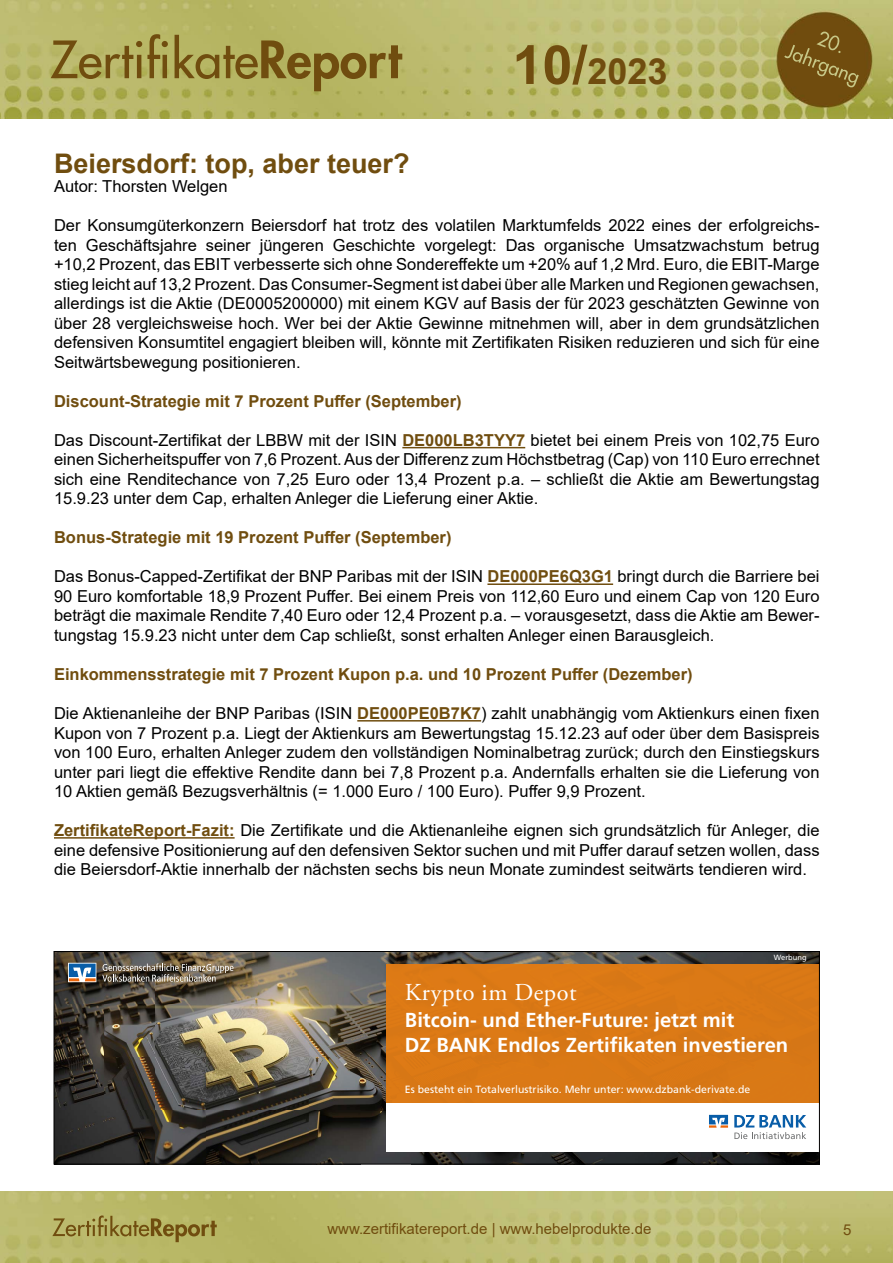
<style>
.page{position:relative;width:893px;height:1263px;background:#fff}
.page>*{position:absolute;margin:0;border:0;box-sizing:border-box;transform-origin:0 0}
.t1{font:700 36px "Arial";color:#704d0f}
.t2{font:700 27px "Arial";color:#704d0f}
.t3{font:24.3px "Adobe Garamond Pro";letter-spacing:.02em;color:#fff}
.t4{font:700 20.25px/24.3px "Frutiger LT Std";color:#fff}
.t5{font:16.5px/19.5px "Arial";color:#000;text-align:justify}
.t6{font:700 16.5px "Arial";color:#704d0f}
.t7{font:15px "Arial";color:#704d0f}
.t8{font:10.5px "Frutiger LT Std";color:#fff}
.t9{font:7.5px "Frutiger LT Std";color:#fff}
.s1{font-size:54px}
.s2{font-weight:700;color:#704d0f}
</style>
<div class="page">
<img style="left:0;top:1192px;width:893px;height:71px">
<img style="left:0;top:0;width:893px;height:119px">
<hr style="left:402px;top:447px;width:123px;height:1px;background:#704d0f">
<hr style="left:487px;top:583px;width:126px;height:2px;background:#704d0f">
<hr style="left:357px;top:720px;width:124px;height:1px;background:#704d0f">
<hr style="left:54px;top:837px;width:181px;height:2px;background:#704d0f">
<img style="left:56px;top:953px;width:355px;height:51px">
<img style="left:411px;top:953px;width:407px;height:11px">
<img style="left:56px;top:1004px;width:331px;height:107px">
<img style="left:56px;top:1111px;width:355px;height:51px">
<img style="left:411px;top:1152px;width:407px;height:10px">
<div style="left:387px;top:1010px;width:48px;height:47px;background:#db7915"></div>
<div style="left:387px;top:964px;width:431px;height:46px;background:#dc7915"></div>
<div style="left:435px;top:1010px;width:383px;height:47px;background:#d97815"></div>
<div style="left:387px;top:1057px;width:431px;height:46px;background:#d97916"></div>
<div style="left:387px;top:1103px;width:432px;height:48px;background:#fff"></div>
<svg style="left:734px;top:1115px;width:72px;height:24px"></svg>
<svg style="left:709px;top:1115px;width:19px;height:13px"></svg>
<svg style="left:102px;top:963px;width:131px;height:19px;background:#797061"></svg>
<svg style="left:68px;top:963px;width:28px;height:19px"></svg>
<div style="left:54px;top:951px;width:766px;height:213px;border:1px solid #000"></div>
<h1 class="t1" style="left:512px;top:46px;width:157px"><span class="s1">10/</span>2023</h1>
<h2 class="t2" style="left:54px;top:144px;width:357px">Beiersdorf: top, aber teuer?</h2>
<p class="t5" style="left:54px;top:177px;width:175px">Autor: Thorsten Welgen</p>
<p class="t5" style="left:54px;top:216px;width:767px">Der Konsumgüterkonzern Beiersdorf hat trotz des volatilen Marktumfelds 2022 eines der erfolgreichs&shy;ten Geschäftsjahre seiner jüngeren Geschichte vorgelegt: Das organische Umsatzwachstum betrug +10,2 Prozent, das EBIT verbesserte sich ohne Sondereffekte um +20% auf 1,2 Mrd. Euro, die EBIT-Marge stieg leicht auf 13,2 Prozent. Das Consumer-Segment ist dabei über alle Marken und Regionen gewachsen, allerdings ist die Aktie (DE0005200000) mit einem KGV auf Basis der für 2023 geschätzten Gewinne von über 28 vergleichsweise hoch. Wer bei der Aktie Gewinne mitnehmen will, aber in dem grundsätzlichen defensiven Konsumtitel engagiert bleiben will, könnte mit Zertifikaten Risiken reduzieren und sich für eine Seitwärtsbewegung positionieren.</p>
<p class="t6" style="left:54px;top:389px;width:409px">Discount-Strategie mit 7 Prozent Puffer (September)</p>
<p class="t5" style="left:54px;top:430px;width:767px">Das Discount-Zertifikat der LBBW mit der ISIN <span class="s2">DE000LB3TYY7</span> bietet bei einem Preis von 102,75 Euro einen Sicherheitspuffer von 7,6 Prozent. Aus der Differenz zum Höchstbetrag (Cap) von 110 Euro errechnet sich eine Renditechance von 7,25 Euro oder 13,4 Prozent p.a. – schließt die Aktie am Bewertungstag 15.9.23 unter dem Cap, erhalten Anleger die Lieferung einer Aktie.</p>
<p class="t6" style="left:54px;top:526px;width:399px">Bonus-Strategie mit 19 Prozent Puffer (September)</p>
<p class="t5" style="left:54px;top:567px;width:767px">Das Bonus-Capped-Zertifikat der BNP Paribas mit der ISIN <span class="s2">DE000PE6Q3G1</span> bringt durch die Barriere bei 90 Euro komfortable 18,9 Prozent Puffer. Bei einem Preis von 112,60 Euro und einem Cap von 120 Euro beträgt die maximale Rendite 7,40 Euro oder 12,4 Prozent p.a. – vorausgesetzt, dass die Aktie am Bewer&shy;tungstag 15.9.23 nicht unter dem Cap schließt, sonst erhalten Anleger einen Barausgleich.</p>
<p class="t6" style="left:54px;top:662px;width:640px">Einkommensstrategie mit 7 Prozent Kupon p.a. und 10 Prozent Puffer (Dezember)</p>
<p class="t5" style="left:54px;top:703px;width:767px">Die Aktienanleihe der BNP Paribas (ISIN <span class="s2">DE000PE0B7K7</span>) zahlt unabhängig vom Aktienkurs einen fixen Kupon von 7 Prozent p.a. Liegt der Aktienkurs am Bewertungstag 15.12.23 auf oder über dem Basispreis von 100 Euro, erhalten Anleger zudem den vollständigen Nominalbetrag zurück; durch den Einstiegskurs unter pari liegt die effektive Rendite dann bei 7,8 Prozent p.a. Andernfalls erhalten sie die Lieferung von 10 Aktien gemäß Bezugsverhältnis (= 1.000 Euro / 100 Euro). Puffer 9,9 Prozent.</p>
<p class="t5" style="left:54px;top:820px;width:767px"><span class="s2">ZertifikateReport-Fazit:</span> Die Zertifikate und die Aktienanleihe eignen sich grundsätzlich für Anleger, die eine defensive Positionierung auf den defensiven Sektor suchen und mit Puffer darauf setzen wollen, dass die Beiersdorf-Aktie innerhalb der nächsten sechs bis neun Monate zumindest seitwärts tendieren wird.</p>
<p class="t9" style="left:774px;top:953px;width:34px">Werbung</p>
<h3 class="t3" style="left:405px;top:977px;width:173px">Krypto im Depot</h3>
<p class="t4" style="left:405px;top:1008px;width:385px">Bitcoin- und Ether-Future: jetzt mit<br>DZ BANK Endlos Zertifikaten investieren</p>
<p class="t8" style="left:405px;top:1083px;width:347px">Es besteht ein Totalverlustrisiko. Mehr unter: www.dzbank-derivate.de</p>
<p class="t7" style="left:327px;top:1218px;width:326px">www.zertifikatereport.de | www.hebelprodukte.de</p>
<p class="t7" style="left:843px;top:1219px;width:10px">5</p>
</div>
